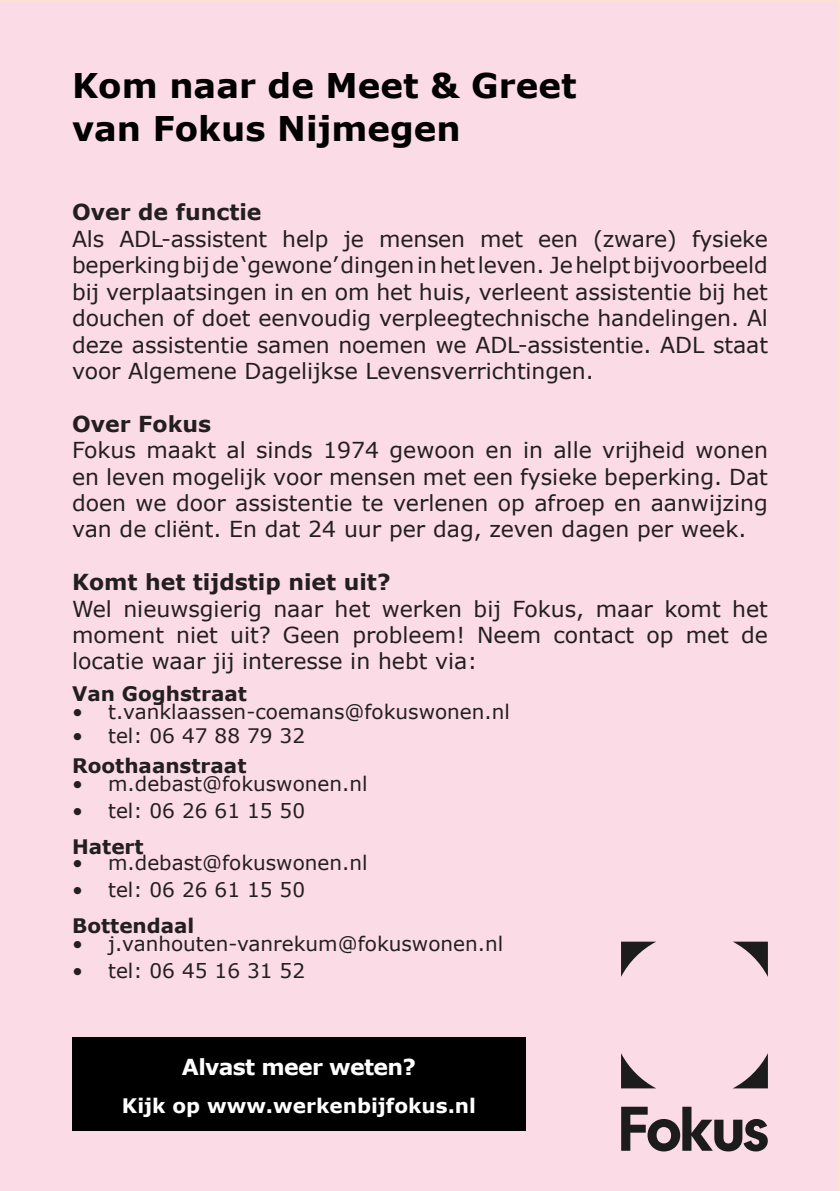
<style>
.page{position:relative;width:840px;height:1191px;background:#fff}
.page>*{position:absolute;margin:0;border:0;box-sizing:border-box;transform-origin:0 0}
.t1{font:700 34px "Verdana";color:#000001}
.Alineastijl_3{font:22px/26.4px "Verdana";color:#231f20;text-align:justify}
.t2{font:700 22px "Verdana";color:#231f20}
.t3{font:700 22px "Verdana";letter-spacing:-.03em;color:#fff}
.t4{font:20px "Verdana";color:#231f20}
.Alineastijl_3-2{font:700 20px "Verdana";color:#231f20}
.t5{font:700 20px "Verdana";color:#fff}
</style>
<div class="page">
<div style="left:0;top:1px;width:837px;height:1190px;background:#fbdbe6"></div>
<svg style="left:621px;top:1106px;width:146px;height:45px"></svg>
<svg style="left:621px;top:941px;width:35px;height:36px"></svg>
<svg style="left:733px;top:941px;width:34px;height:34px"></svg>
<svg style="left:621px;top:1053px;width:35px;height:35px"></svg>
<svg style="left:733px;top:1055px;width:34px;height:33px"></svg>
<div style="left:72px;top:1037px;width:453px;height:94px;background:#000001"></div>
<p class="t1" style="left:72px;top:62px;width:505px">Kom naar de Meet &amp; Greet</p>
<p class="t1" style="left:72px;top:105px;width:390px">van Fokus Nijmegen</p>
<p class="t2" style="left:72px;top:197px;width:191px">Over de functie</p>
<p class="Alineastijl_3" style="left:72px;top:225px;width:697px">Als ADL-assistent help je mensen met een (zware) fysieke beperking bij de ‘gewone’ dingen in het leven. Je helpt bijvoorbeeld bij verplaatsingen in en om het huis, verleent assistentie bij het douchen of doet eenvoudig verpleegtechnische handelingen. Al deze assistentie samen noemen we ADL-assistentie. ADL staat voor Algemene Dagelijkse Levensverrichtingen.</p>
<p class="t2" style="left:72px;top:408px;width:140px">Over Fokus</p>
<p class="Alineastijl_3" style="left:72px;top:437px;width:697px">Fokus maakt al sinds 1974 gewoon en in alle vrijheid wonen en leven mogelijk voor mensen met een fysieke beperking. Dat doen we door assistentie te verlenen op afroep en aanwijzing van de cliënt. En dat 24 uur per dag, zeven dagen per week.</p>
<p class="t2" style="left:72px;top:566px;width:320px">Komt het tijdstip niet uit?</p>
<p class="Alineastijl_3" style="left:72px;top:595px;width:697px">Wel nieuwsgierig naar het werken bij Fokus, maar komt het moment niet uit? Geen probleem! Neem contact op met de locatie waar jij interesse in hebt via:</p>
<p class="Alineastijl_3-2" style="left:72px;top:680px;width:176px">Van Goghstraat</p>
<p class="t4" style="left:72px;top:698px;width:439px">• t.vanklaassen-coemans@fokuswonen.nl</p>
<p class="t4" style="left:72px;top:722px;width:234px">• tel: 06 47 88 79 32</p>
<p class="Alineastijl_3-2" style="left:72px;top:752px;width:176px">Roothaanstraat</p>
<p class="t4" style="left:72px;top:770px;width:297px">• m.debast@fokuswonen.nl</p>
<p class="t4" style="left:72px;top:797px;width:234px">• tel: 06 26 61 15 50</p>
<p class="Alineastijl_3-2" style="left:72px;top:833px;width:73px">Hatert</p>
<p class="t4" style="left:72px;top:849px;width:297px">• m.debast@fokuswonen.nl</p>
<p class="t4" style="left:72px;top:875px;width:234px">• tel: 06 26 61 15 50</p>
<p class="Alineastijl_3-2" style="left:72px;top:911px;width:124px">Bottendaal</p>
<p class="t4" style="left:72px;top:930px;width:432px">• j.vanhouten-vanrekum@fokuswonen.nl</p>
<p class="t4" style="left:72px;top:956px;width:234px">• tel: 06 45 16 31 52</p>
<p class="t3" style="left:182px;top:1051px;width:235px">Alvast meer weten?</p>
<p class="t5" style="left:122px;top:1091px;width:355px">Kijk op www.werkenbijfokus.nl</p>
</div>
